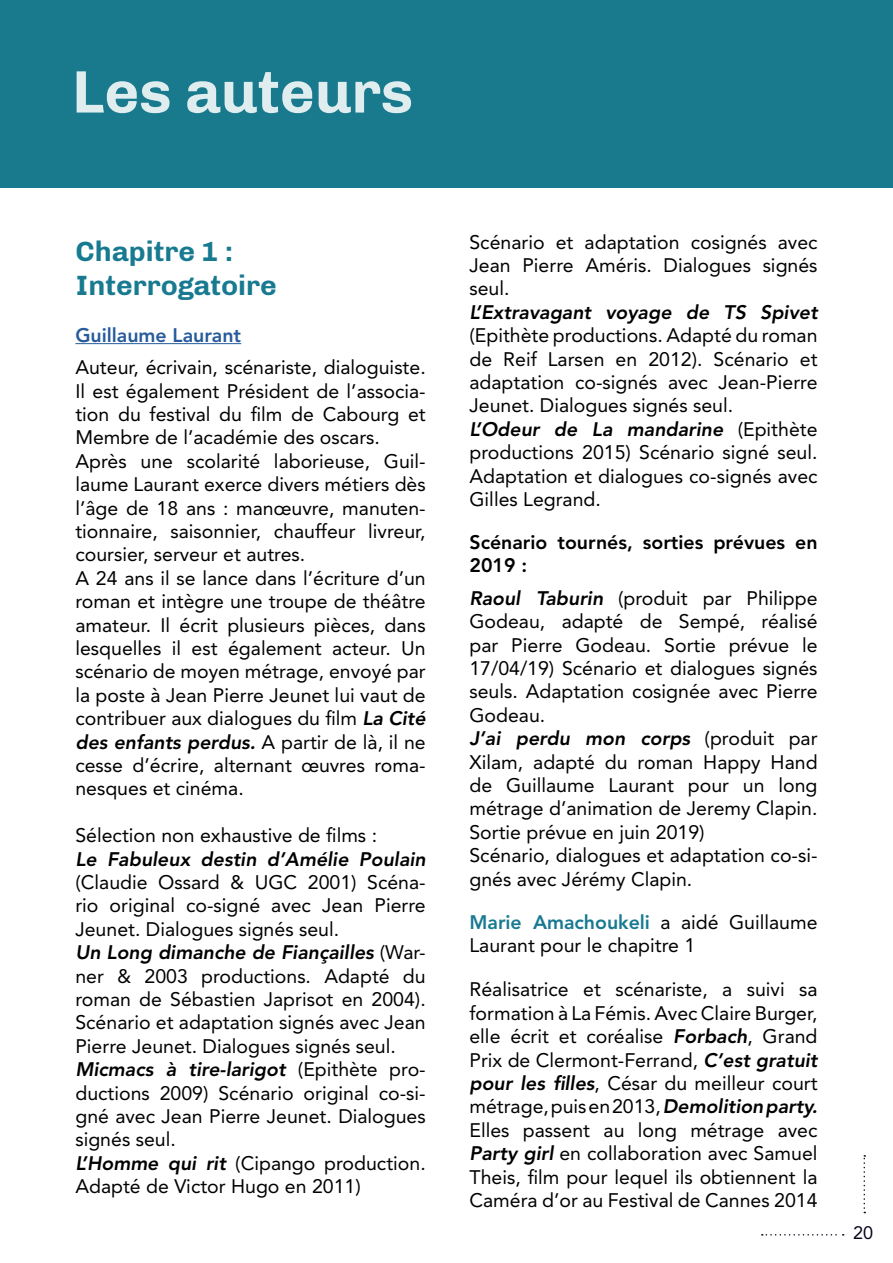
<style>
.page{position:relative;width:893px;height:1263px;background:#fff}
.page>*{position:absolute;margin:0;border:0;box-sizing:border-box;transform-origin:0 0}
.t1{font:700 60px "Chivo";color:#fff}
.t2{font:700 28.5px/34.2px "Chivo";color:#187a90}
.t3{font:19.5px/23.4px "Avenir LT Std";color:#000}
.t4{font:italic 800 19.5px "Avenir LT Std";color:#000}
.t5{font:800 19.5px/23.4px "Avenir LT Std";color:#000}
.t6{font:800 19.5px "Avenir LT Std";color:#275b9b}
.t7{font:18px "Avenir LT Std";color:#07051b}
.s1{font-weight:800;font-style:italic}
.s2{font-weight:800;color:#187a90}
</style>
<div class="page">
<div style="left:0;top:0;width:893px;height:187px;background:#197a8e"></div>
<hr style="left:75px;top:343px;width:166px;height:1px;background:#275b9b">
<svg style="left:762px;top:1234px;width:82px;height:1px"></svg>
<svg style="left:863px;top:1155px;width:2px;height:58px"></svg>
<h1 class="t1" style="left:72px;top:57px;width:342px">Les auteurs</h1>
<h2 class="t2" style="left:75px;top:234px;width:203px">Chapitre 1 :<br>Interrogatoire</h2>
<p class="t6" style="left:75px;top:323px;width:167px">Guillaume Laurant</p>
<p class="t3" style="left:75px;top:356px;width:352px">Auteur, écrivain, scénariste, dialoguiste.<br>Il est également Président de l’associa&shy;tion du festival du film de Cabourg et Membre de l’académie des oscars.<br>Après une scolarité laborieuse, Guil&shy;laume Laurant exerce divers métiers dès l’âge de 18 ans : manœuvre, manuten&shy;tionnaire, saisonnier, chauffeur livreur, coursier, serveur et autres.<br>A 24 ans il se lance dans l’écriture d’un roman et intègre une troupe de théâtre amateur. Il écrit plusieurs pièces, dans lesquelles il est également acteur. Un scénario de moyen métrage, envoyé par la poste à Jean Pierre Jeunet lui vaut de contribuer aux dialogues du film <span class="s1">La Cité des enfants perdus.</span> A partir de là, il ne cesse d’écrire, alternant œuvres roma&shy;nesques et cinéma.</p>
<p class="t3" style="left:75px;top:824px;width:303px">Sélection non exhaustive de films :</p>
<p class="t4" style="left:75px;top:847px;width:352px">Le Fabuleux destin d’Amélie Poulain</p>
<p class="t3" style="left:75px;top:871px;width:352px">(Claudie Ossard &amp; UGC 2001) Scéna&shy;rio original co-signé avec Jean Pierre Jeunet. Dialogues signés seul.<br><span class="s1">Un Long dimanche de Fiançailles</span> (War&shy;ner &amp; 2003 productions. Adapté du roman de Sébastien Japrisot en 2004).<br>Scénario et adaptation signés avec Jean Pierre Jeunet. Dialogues signés seul.<br><span class="s1">Micmacs à tire-larigot</span> (Epithète pro&shy;ductions 2009) Scénario original co-si&shy;gné avec Jean Pierre Jeunet. Dialogues signés seul.<br><span class="s1">L’Homme qui rit</span> (Cipango production.<br>Adapté de Victor Hugo en 2011)</p>
<p class="t3" style="left:469px;top:230px;width:350px;text-align:justify">Scénario et adaptation cosignés avec Jean Pierre Améris. Dialogues signés seul.</p>
<p class="t4" style="left:469px;top:301px;width:350px">L’Extravagant voyage de TS Spivet</p>
<p class="t3" style="left:469px;top:324px;width:350px">(Epithète productions. Adapté du roman de Reif Larsen en 2012). Scénario et adaptation co-signés avec Jean-Pierre Jeunet. Dialogues signés seul.<br><span class="s1">L’Odeur de La mandarine</span> (Epithète productions 2015) Scénario signé seul.<br>Adaptation et dialogues co-signés avec Gilles Legrand.</p>
<p class="t5" style="left:469px;top:530px;width:350px">Scénario tournés, sorties prévues en<br>2019 :</p>
<p class="t3" style="left:469px;top:586px;width:350px"><span class="s1">Raoul Taburin</span> (produit par Philippe<br>Godeau, adapté de Sempé, réalisé par Pierre Godeau. Sortie prévue le<br>17/04/19) Scénario et dialogues signés seuls. Adaptation cosignée avec Pierre<br>Godeau.<br><span class="s1">J’ai perdu mon corps</span> (produit par<br>Xilam, adapté du roman Happy Hand de Guillaume Laurant pour un long métrage d’animation de Jeremy Clapin.<br>Sortie prévue en juin 2019)<br>Scénario, dialogues et adaptation co-si&shy;gnés avec Jérémy Clapin.</p>
<p class="t3" style="left:469px;top:910px;width:350px"><span class="s2">Marie Amachoukeli</span> a aidé Guillaume<br>Laurant pour le chapitre 1</p>
<p class="t3" style="left:469px;top:978px;width:350px;text-align:justify">Réalisatrice et scénariste, a suivi sa formation à La Fémis. Avec Claire Burger, elle écrit et coréalise <span class="s1">Forbach</span>, Grand Prix de Clermont-Ferrand, <span class="s1">C’est gratuit pour les filles</span>, César du meilleur court métrage, puis en 2013, <span class="s1">Demolition party.<br></span>Elles passent au long métrage avec <span class="s1">Party girl</span> en collaboration avec Samuel Theis, film pour lequel ils obtiennent la Caméra d’or au Festival de Cannes 2014</p>
<p class="t7" style="left:853px;top:1222px;width:22px">20</p>
</div>
